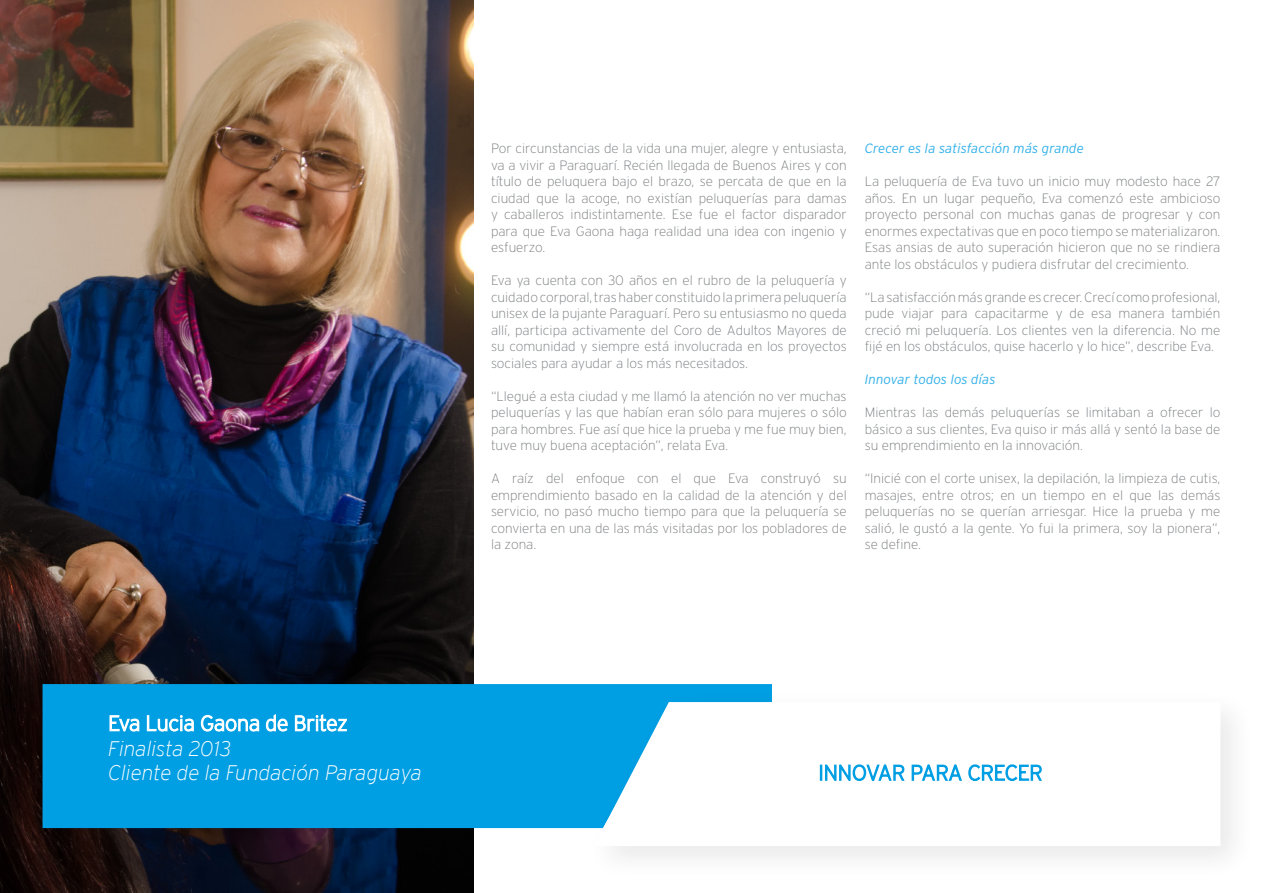
<style>
.page{position:relative;width:1263px;height:893px;background:#fff}
.page>*{position:absolute;margin:0;border:0;box-sizing:border-box;transform-origin:0 0}
.NOMBRES_-_Copia{font:italic 200 21px "Interstate";color:#fff}
.TEXTO_CORRIDO{font:200 13.5px/16.5px "Interstate";color:#76787b;text-align:justify}
.SUBTITULOS{font:italic 300 13.5px "Interstate";color:#33b1e9}
</style>
<div class="page">
<img style="left:0;top:0;width:473px;height:893px">
<div style="left:43px;top:684px;width:729px;height:144px;background:#009ee3"></div>
<div style="left:584px;top:689px;width:671px;height:191px;background:#231f20;opacity:.1"></div>
<svg style="left:594px;top:702px;width:626px;height:144px"></svg>
<svg style="left:109px;top:714px;width:31px;height:20px"></svg>
<svg style="left:146px;top:713px;width:202px;height:19px"></svg>
<svg style="left:820px;top:762px;width:223px;height:22px"></svg>
<p class="TEXTO_CORRIDO" style="left:491px;top:140px;width:357px">Por circunstancias de la vida una mujer, alegre y entusiasta, va a vivir a Paraguarí. Recién llegada de Buenos Aires y con título de peluquera bajo el brazo, se percata de que en la ciudad que la acoge, no existían peluquerías para damas y caballeros indistintamente. Ese fue el factor disparador para que Eva Gaona haga realidad una idea con ingenio y esfuerzo.</p>
<p class="TEXTO_CORRIDO" style="left:491px;top:272px;width:357px">Eva ya cuenta con 30 años en el rubro de la peluquería y cuidado corporal, tras haber constituido la primera peluquería unisex de la pujante Paraguarí. Pero su entusiasmo no queda allí, participa activamente del Coro de Adultos Mayores de su comunidad y siempre está involucrada en los proyectos sociales para ayudar a los más necesitados.</p>
<p class="TEXTO_CORRIDO" style="left:491px;top:388px;width:357px">“Llegué a esta ciudad y me llamó la atención no ver muchas peluquerías y las que habían eran sólo para mujeres o sólo para hombres. Fue así que hice la prueba y me fue muy bien, tuve muy buena aceptación”, relata Eva.</p>
<p class="TEXTO_CORRIDO" style="left:491px;top:470px;width:357px">A raíz del enfoque con el que Eva construyó su emprendimiento basado en la calidad de la atención y del servicio, no pasó mucho tiempo para que la peluquería se convierta en una de las más visitadas por los pobladores de la zona.</p>
<p class="SUBTITULOS" style="left:865px;top:141px;width:221px">Crecer es la satisfacción más grande</p>
<p class="TEXTO_CORRIDO" style="left:865px;top:173px;width:357px">La peluquería de Eva tuvo un inicio muy modesto hace 27 años. En un lugar pequeño, Eva comenzó este ambicioso proyecto personal con muchas ganas de progresar y con enormes expectativas que en poco tiempo se materializaron.<br>Esas ansias de auto superación hicieron que no se rindiera ante los obstáculos y pudiera disfrutar del crecimiento.</p>
<p class="TEXTO_CORRIDO" style="left:865px;top:289px;width:357px">“La satisfacción más grande es crecer. Crecí como profesional, pude viajar para capacitarme y de esa manera también creció mi peluquería. Los clientes ven la diferencia. No me fijé en los obstáculos, quise hacerlo y lo hice”, describe Eva.</p>
<p class="SUBTITULOS" style="left:865px;top:372px;width:132px">Innovar todos los días</p>
<p class="TEXTO_CORRIDO" style="left:865px;top:404px;width:357px">Mientras las demás peluquerías se limitaban a ofrecer lo básico a sus clientes, Eva quiso ir más allá y sentó la base de su emprendimiento en la innovación.</p>
<p class="TEXTO_CORRIDO" style="left:865px;top:470px;width:357px">“Inicié con el corte unisex, la depilación, la limpieza de cutis, masajes, entre otros; en un tiempo en el que las demás peluquerías no se querían arriesgar. Hice la prueba y me salió, le gustó a la gente. Yo fui la primera, soy la pionera”, se define.</p>
<p class="NOMBRES_-_Copia" style="left:108px;top:737px;width:124px">Finalista 2013</p>
<p class="NOMBRES_-_Copia" style="left:108px;top:761px;width:315px">Cliente de la Fundación Paraguaya</p>
</div>
